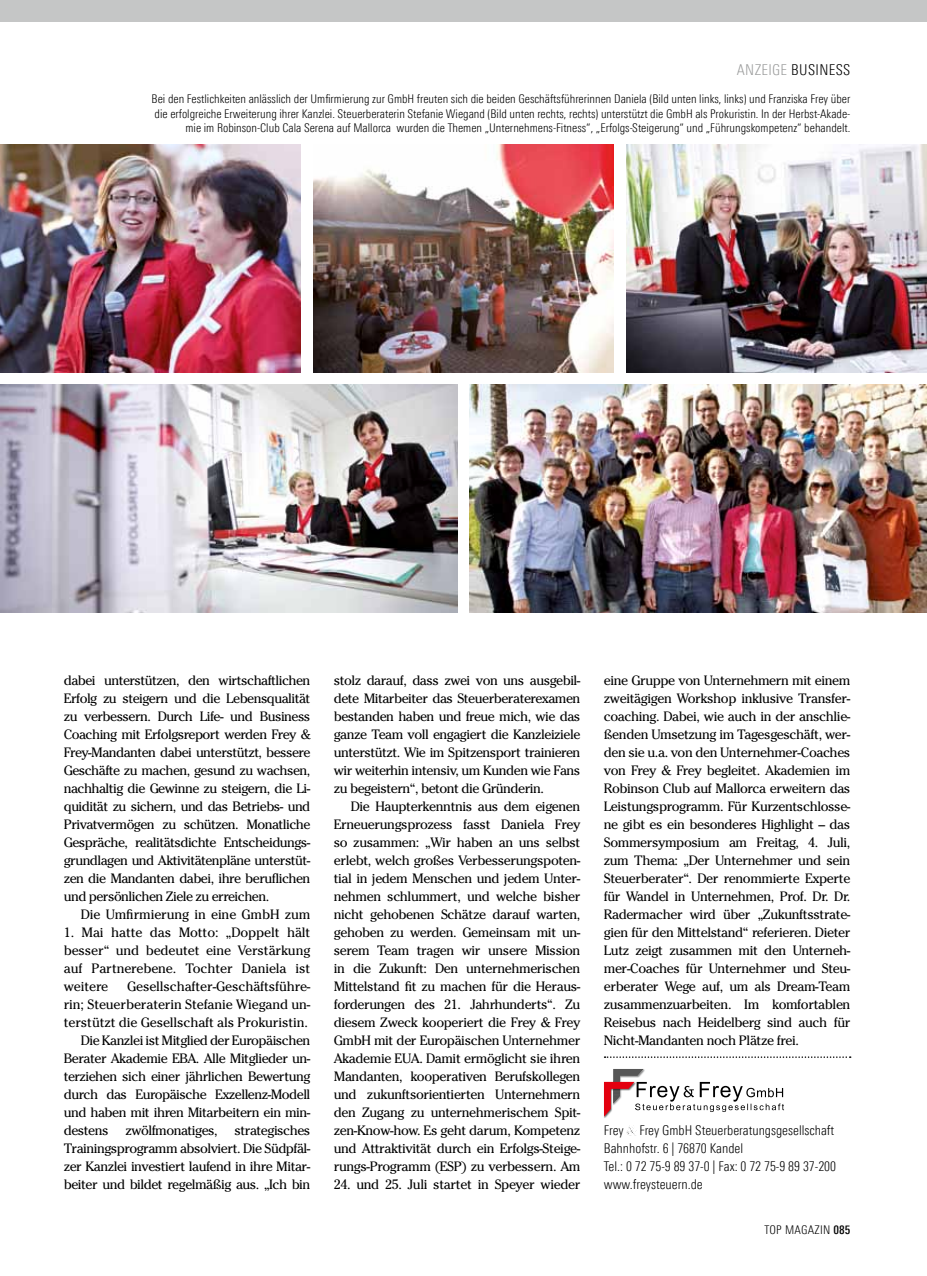
<style>
.page{position:relative;width:927px;height:1276px;background:#fff}
.page>*{position:absolute;margin:0;border:0;box-sizing:border-box;transform-origin:0 0}
.t1{font:300 15px "Linotype Univers 320 Cn";letter-spacing:.025em;color:#000}
.t2{font:13.5px/18px "Cheltenham Std";letter-spacing:-.035em;color:#000;text-align:justify}
.t3{font:300 13.5px/18px "Linotype Univers 320 Cn";color:#000}
.t4{font:13.5px "Cheltenham Std";letter-spacing:-.01em;color:#000}
.t5{font:300 12px/14.2px "Linotype Univers 320 Cn";color:#000;text-align:right}
.t6{font:300 12px "Linotype Univers 320 Cn";letter-spacing:.025em;color:#000}
.s1{color:#9c9d9d}
.s2{font-family:"Cheltenham Std";font-weight:400}
.s3{font-family:"Linotype Univers 520 Cn";font-weight:500}
</style>
<div class="page">
<svg style="left:604px;top:1069px;width:180px;height:47px"></svg>
<img style="left:0;top:145px;width:300px;height:227px">
<img style="left:313px;top:145px;width:301px;height:227px">
<img style="left:627px;top:145px;width:300px;height:227px">
<img style="left:0;top:385px;width:457px;height:227px">
<img style="left:470px;top:385px;width:457px;height:227px">
<svg style="left:605px;top:1056px;width:246px;height:2px"></svg>
<div style="left:0;top:0;width:927px;height:21px;background:#c5c6c6"></div>
<p class="t1" style="left:737px;top:61px;width:115px"><span class="s1">Anzeige</span> Business</p>
<p class="t5" style="left:152px;top:92px;width:700px">Bei den Festlichkeiten anlässlich der U mfirmierung zur GmbH freuten sich die beiden Geschäftsführerinnen Daniela (Bild unten links, links) und Franziska Frey über die erfolgreiche Erweiterung ihrer Kanzlei. Steuerberaterin Stefanie Wiegand (Bild unten rechts, rechts) unterstützt die GmbH als Prokuristin. I n der Herbst-Akade&shy;mie im Robinson-Club Cala Serena auf Mallorca wurden die Themen „U nternehmens-Fitness“, „Erfolgs-Steigerung“ und „Führungskompetenz“ behandelt.</p>
<p class="t2" style="left:64px;top:671px;width:248px">dabei unterstützen, den wirtschaftlichen Erfolg zu steigern und die Lebensqualität zu verbessern. Durch Life- und Business Coaching mit Erfolgsreport werden Frey &amp; Frey-Mandanten dabei unterstützt, bessere Geschäfte zu machen, gesund zu wachsen, nachhaltig die Gewinne zu steigern, die Li&shy;quidität zu sichern, und das Betriebs- und Privatvermögen zu schützen. Monatliche Gespräche, realitätsdichte Entscheidungs&shy;grundlagen und Aktivitätenpläne unterstüt&shy;zen die Mandanten dabei, ihre beruflichen und persönlichen Ziele zu erreichen.</p>
<p class="t4" style="left:81px;top:906px;width:231px">Die Umfirmierung in eine GmbH zum</p>
<p class="t2" style="left:64px;top:923px;width:248px">1. Mai hatte das Motto: „Doppelt hält besser“ und bedeutet eine Verstärkung auf Partnerebene. Tochter Daniela ist weitere</p>
<p class="t2" style="left:64px;top:977px;width:248px;text-align:right">Gesellschafter-Geschäftsführe-<br>rin; Steuerberaterin Stefanie Wiegand un&shy;terstützt die Gesellschaft als Prokuristin.<br>Die Kanzlei ist Mitglied der Europäischen Berater Akademie EBA. Alle Mitglieder un&shy;terziehen sich einer jährlichen Bewertung durch das Europäische Exzellenz-Modell und haben mit ihren Mitarbeitern ein min&shy;destens zwölfmonatiges, strategisches Trainingsprogramm absolviert. Die Südpfäl&shy;zer Kanzlei investiert laufend in ihre Mitar&shy;beiter und bildet regelmäßig aus. „Ich bin</p>
<p class="t2" style="left:334px;top:671px;width:248px">stolz darauf, dass zwei von uns ausgebil&shy;dete Mitarbeiter das Steuerberaterexamen bestanden haben und freue mich, wie das ganze Team voll engagiert die Kanzleiziele unterstützt. Wie im Spitzensport trainieren wir weiterhin intensiv, um Kunden wie Fans zu begeistern“, betont die Gründerin.</p>
<p class="t2" style="left:334px;top:797px;width:248px;text-indent:17px">Die Haupterkenntnis aus dem eigenen Erneuerungsprozess fasst Daniela Frey so zusammen: „Wir haben an uns selbst erlebt, welch großes Verbesserungspoten&shy;tial in jedem Menschen und jedem Unter&shy;nehmen schlummert, und welche bisher nicht gehobenen Schätze darauf warten, gehoben zu werden. Gemeinsam mit un&shy;serem Team tragen wir unsere Mission in die Zukunft: Den unternehmerischen Mittelstand fit zu machen für die Heraus&shy;forderungen des 21. Jahrhunderts“. Zu diesem Zweck kooperiert die Frey &amp; Frey GmbH mit der Europäischen Unternehmer Akademie EUA. Damit ermöglicht sie ihren Mandanten, kooperativen Berufskollegen und zukunftsorientierten Unternehmern den Zugang zu unternehmerischem Spit&shy;zen-Know-how. Es geht darum, Kompetenz und Attraktivität durch ein Erfolgs-Steige&shy;rungs-Programm (ESP) zu verbessern. Am</p>
<p class="t2" style="left:334px;top:1175px;width:248px">24. und 25. Juli startet in Speyer wieder</p>
<p class="t2" style="left:604px;top:671px;width:248px">eine Gruppe von Unternehmern mit einem zweitägigen Workshop inklusive Transfer&shy;coaching. Dabei, wie auch in der anschlie&shy;ßenden Umsetzung im Tagesgeschäft, wer&shy;den sie u.a. von den Unternehmer-Coaches von Frey &amp; Frey begleitet. Akademien im Robinson Club auf Mallorca erweitern das Leistungsprogramm. Für Kurzentschlosse&shy;ne gibt es ein besonderes Highlight – das Sommersymposium am Freitag, 4. Juli, zum Thema: „Der Unternehmer und sein Steuerberater“. Der renommierte Experte für Wandel in Unternehmen, Prof. Dr. Dr.<br>Radermacher wird über „Zukunftsstrate&shy;gien für den Mittelstand“ referieren. Dieter Lutz zeigt zusammen mit den Unterneh&shy;mer-Coaches für Unternehmer und Steu&shy;erberater Wege auf, um als Dream-Team zusammenzuarbeiten. Im komfortablen Reisebus nach Heidelberg sind auch für Nicht-Mandanten noch Plätze frei.</p>
<p class="t3" style="left:604px;top:1121px;width:234px">Frey <span class="s2">&amp;</span> Frey GmbH Steuerberatungsgesellschaft Bahnhofstr. 6 | 76870 Kandel<br>Tel.: 0 72 75-9 89 37-0 | Fax: 0 72 75-9 89 37-200 www.freysteuern.de</p>
<p class="t6" style="left:764px;top:1222px;width:88px">TOP Magazin <span class="s3">085</span></p>
</div>
